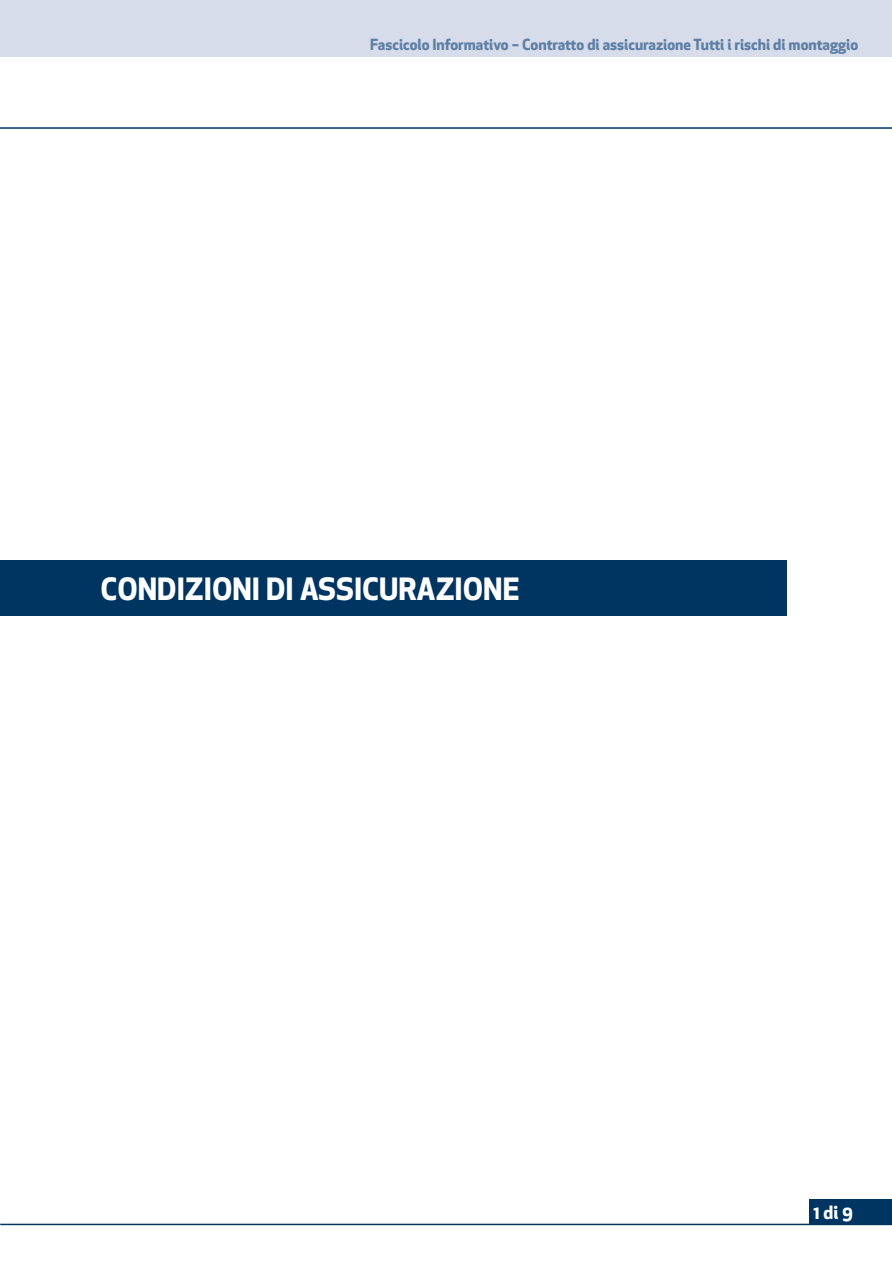
<style>
.page{position:relative;width:892px;height:1262px;background:#fff}
.page>*{position:absolute;margin:0;border:0;box-sizing:border-box;transform-origin:0 0}
.t1{font:700 30px "Apex New";color:#fff}
.t2{font:700 18px "Apex New";color:#fff}
.t3{font:700 15px "Apex New";color:#5e7fa5}
</style>
<div class="page">
<div style="left:808px;top:1200px;width:83px;height:25px;background:#003562"></div>
<hr style="left:1px;top:1224px;width:890px;height:1px;background:#003562">
<div style="left:0;top:0;width:891px;height:56px;background:#d6dce9"></div>
<hr style="left:0;top:127px;width:891px;height:2px;background:#003562">
<div style="left:0;top:561px;width:786px;height:55px;background:#003562"></div>
<p class="t3" style="left:370px;top:34px;width:489px">Fascicolo Informativo – Contratto di assicurazione Tutti i rischi di montaggio</p>
<h1 class="t1" style="left:100px;top:567px;width:420px">CONDIZIONI DI ASSICURAZIONE</h1>
<p class="t2" style="left:813px;top:1200px;width:41px">1 di 9</p>
</div>
